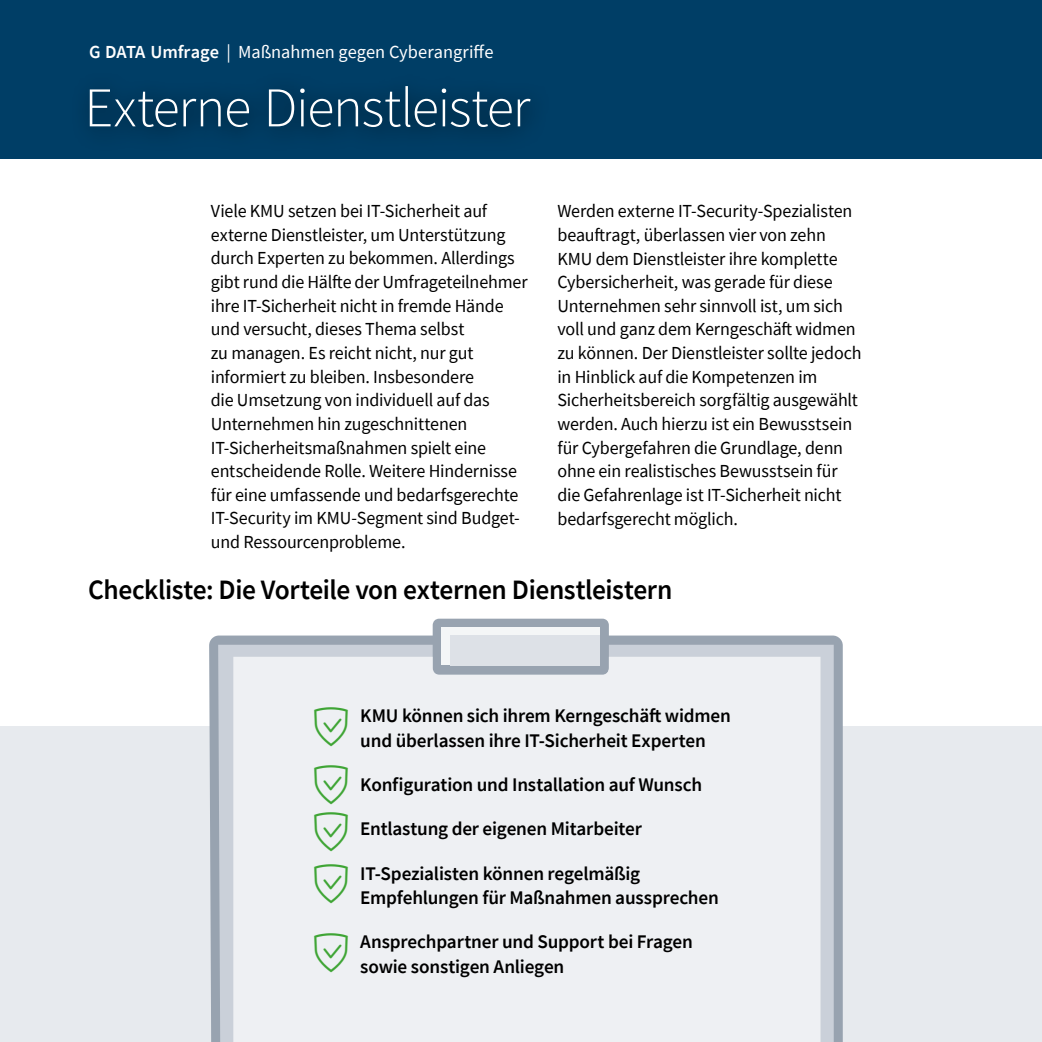
<style>
.page{position:relative;width:1042px;height:1042px;background:#fff}
.page>*{position:absolute;margin:0;border:0;box-sizing:border-box;transform-origin:0 0}
.t1{font:300 56px "Source Sans Pro";letter-spacing:-.02em;color:#fff}
.t2{font:49px/58.1px "Gcon";color:#3fa535}
.t3{font:600 28px "Source Sans Pro";letter-spacing:-.015em;color:#000}
.t4{font:600 19.25px/24.5px "Source Sans Pro";letter-spacing:-.01em;color:#000}
.t5{font:18.38px/23.6px "Source Sans Pro";letter-spacing:-.01em;color:#000}
.t6{font:18.38px "Source Sans Pro";color:#fff}
.s1{font-weight:600}
</style>
<div class="page">
<div style="left:0;top:0;width:1042px;height:159px;background:#003e66"></div>
<div style="left:0;top:727px;width:1042px;height:315px;background:#e7eaee"></div>
<svg style="left:209px;top:619px;width:634px;height:423px;fill:#98a3b0"></svg>
<div style="left:442px;top:627px;width:158px;height:38px;background:#f4f6f7"></div>
<svg style="left:218px;top:645px;width:616px;height:397px;background:#c8ced7"></svg>
<div style="left:451px;top:635px;width:149px;height:30px;background:#dde1e7"></div>
<svg style="left:233px;top:657px;width:587px;height:385px"></svg>
<div style="left:72px;top:70px;width:481px;height:82px;background:#003a60"></div>
<p class="t6" style="left:89px;top:40px;width:406px"><span class="s1">G DATA Umfrage</span> | Maßnahmen gegen Cyberangriffe</p>
<h1 class="t1" style="left:84px;top:73px;width:447px">Externe Dienstleister</h1>
<p class="t5" style="left:211px;top:199px;width:318px">Viele KMU setzen bei IT-Sicherheit auf externe Dienstleister, um Unterstützung durch Experten zu bekommen. Allerdings gibt rund die Hälfte der Umfrageteilnehmer ihre IT-Sicherheit nicht in fremde Hände und versucht, dieses Thema selbst<br>zu managen. Es reicht nicht, nur gut informiert zu bleiben. Insbesondere<br>die Umsetzung von individuell auf das Unternehmen hin zugeschnittenen IT-Sicherheitsmaßnahmen spielt eine entscheidende Rolle. Weitere Hindernisse für eine umfassende und bedarfsgerechte IT-Security im KMU-Segment sind Budget&shy;und Ressourcenprobleme.</p>
<p class="t5" style="left:557px;top:199px;width:305px">Werden externe IT-Security-Spezialisten beauftragt, überlassen vier von zehn KMU dem Dienstleister ihre komplette Cybersicherheit, was gerade für diese Unternehmen sehr sinnvoll ist, um sich voll und ganz dem Kerngeschäft widmen zu können. Der Dienstleister sollte jedoch in Hinblick auf die Kompetenzen im Sicherheitsbereich sorgfältig ausgewählt werden. Auch hierzu ist ein Bewusstsein für Cybergefahren die Grundlage, denn ohne ein realistisches Bewusstsein für die Gefahrenlage ist IT-Sicherheit nicht bedarfsgerecht möglich.</p>
<h3 class="t3" style="left:88px;top:571px;width:586px">Checkliste: Die Vorteile von externen Dienstleistern</h3>
<h2 class="t2" style="left:307px;top:699px;width:50px">S<br>S</h2>
<h2 class="t2" style="left:307px;top:807px;width:50px;line-height:52px">S<br>S</h2>
<h2 class="t2" style="left:307px;top:924px;width:50px">S</h2>
<p class="t4" style="left:360px;top:703px;width:372px">KMU können sich ihrem Kerngeschäft widmen und überlassen ihre IT-Sicherheit Experten</p>
<p class="t4" style="left:360px;top:772px;width:343px">Konfiguration und Installation auf Wunsch</p>
<p class="t4" style="left:360px;top:816px;width:283px">Entlastung der eigenen Mitarbeiter</p>
<p class="t4" style="left:360px;top:861px;width:360px">IT-Spezialisten können regelmäßig<br>Empfehlungen für Maßnahmen aussprechen</p>
<p class="t4" style="left:360px;top:929px;width:334px">Ansprechpartner und Support bei Fragen sowie sonstigen Anliegen</p>
</div>
